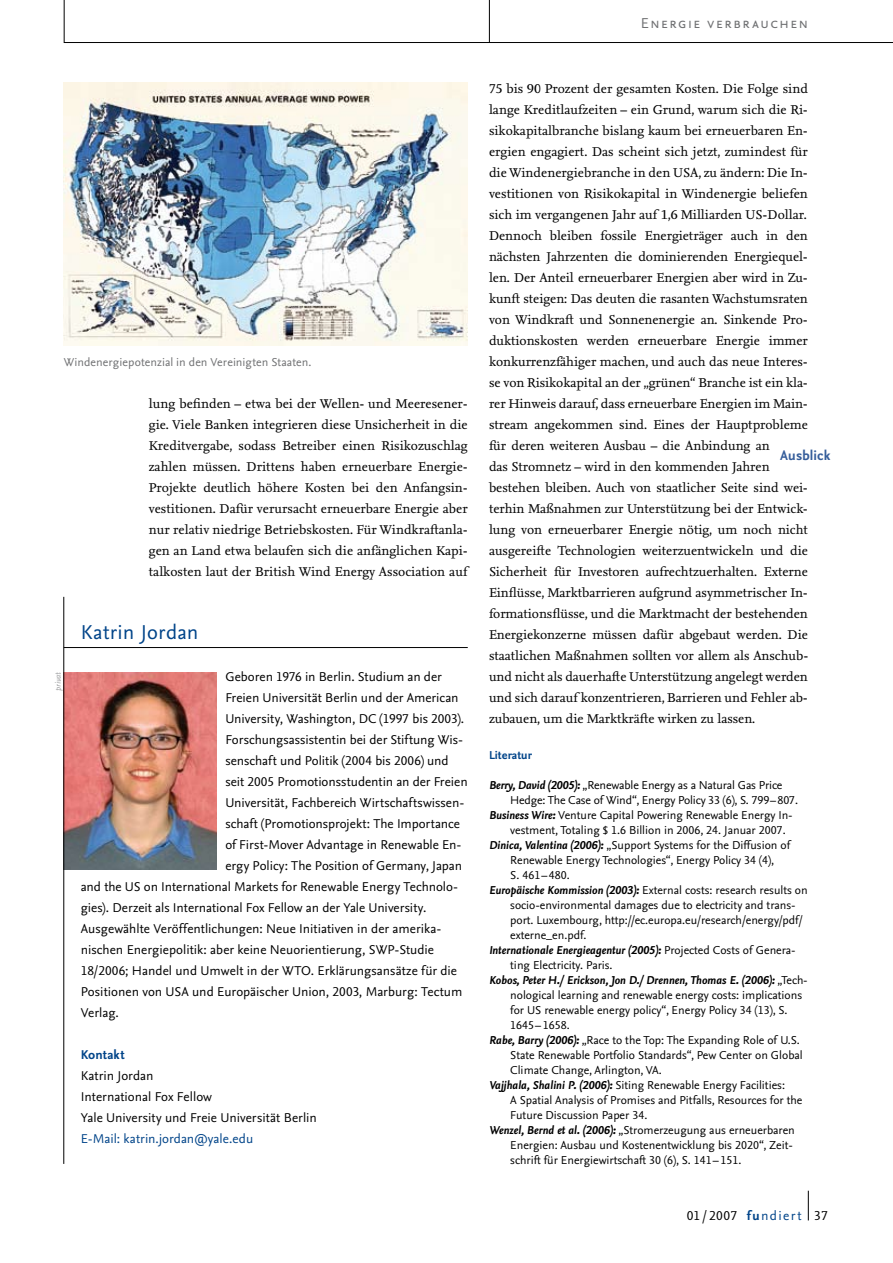
<style>
.page{position:relative;width:893px;height:1263px;background:#fff}
.page>*{position:absolute;margin:0;border:0;box-sizing:border-box;transform-origin:0 0}
.t1{font:21px "Nexus Sans OT";color:#004489}
.t2{font:15px "Nexus Sans OT";letter-spacing:.1em;color:#707173}
.t3{font:700 14.25px "Nexus Sans OT";letter-spacing:.01em;color:#365e9b}
.t4{font:13.5px "Nexus Sans OT";letter-spacing:.035em;color:#000}
.t5{font:13.35px/21px "Nexus Serif TF";letter-spacing:-.005em;color:#000;text-align:justify}
.t6{font:13.35px/21px "Nexus Sans OT";color:#000}
.t7{font:13.35px "Nexus Sans OT";color:#004489}
.t8{font:700 13.35px "Nexus Sans OT";letter-spacing:.005em;color:#004489}
.t9{font:12px "Nexus Sans OT";color:#000}
.t10{font:italic 700 12px "Nexus Sans OT";color:#000}
.t11{font:12px "Nexus Sans OT";letter-spacing:.01em;color:#707173}
.t12{font:700 12px "Nexus Sans OT";color:#004489}
.t13{font:italic 8.25px "Nexus Sans OT";color:#9c9d9f}
.s1{font-weight:700;font-style:italic}
.s2{font-weight:400;font-style:normal}
.s3{font-weight:700;color:#004489}
.s4{color:#004489}
</style>
<div class="page">
<hr style="left:64px;top:647px;width:404px;height:1px;background:#000">
<img style="left:65px;top:672px;width:152px;height:198px">
<img style="left:64px;top:83px;width:404px;height:262px">
<hr style="left:64px;top:597px;width:1px;height:567px;background:#000">
<hr style="left:489px;top:0;width:1px;height:43px;background:#000">
<hr style="left:64px;top:42px;width:829px;height:1px;background:#000">
<hr style="left:64px;top:0;width:1px;height:43px;background:#000">
<svg style="left:808px;top:1191px;width:1px;height:29px"></svg>
<p class="t2" style="left:641px;top:14px;width:169px">Energie verbrauchen</p>
<p class="t11" style="left:64px;top:354px;width:249px">Windenergiepotenzial in den Vereinigten Staaten.</p>
<p class="t5" style="left:149px;top:393px;width:320px">lung befinden – etwa bei der Wellen- und Meeresener&shy;gie. Viele Banken integrieren diese Unsicherheit in die Kreditvergabe, sodass Betreiber einen Risikozuschlag zahlen müssen. Drittens haben erneuerbare Energie-Projekte deutlich höhere Kosten bei den Anfangsin&shy;vestitionen. Dafür verursacht erneuerbare Energie aber nur relativ niedrige Betriebskosten. Für Windkraftanla&shy;gen an Land etwa belaufen sich die anfänglichen Kapi&shy;talkosten laut der British Wind Energy Association auf</p>
<p class="t13" style="left:53px;top:691px;width:20px;rotate:-90deg">privat</p>
<h1 class="t1" style="left:81px;top:618px;width:119px">Katrin Jordan</h1>
<p class="t6" style="left:225px;top:666px;width:218px">Geboren 1976 in Berlin. Studium an der</p>
<p class="t6" style="left:225px;top:687px;width:235px">Freien Universität Berlin und der American</p>
<p class="t6" style="left:225px;top:708px;width:240px">University, Washington, DC (1997 bis 2003).</p>
<p class="t6" style="left:225px;top:729px;width:239px">Forschungsassistentin bei der Stiftung Wis-</p>
<p class="t6" style="left:225px;top:750px;width:225px">senschaft und Politik (2004 bis 2006) und</p>
<p class="t6" style="left:225px;top:771px;width:244px">seit 2005 Promotionsstudentin an der Freien</p>
<p class="t6" style="left:225px;top:792px;width:241px">Universität, Fachbereich Wirtschaftswissen-</p>
<p class="t6" style="left:225px;top:813px;width:236px">schaft (Promotionsprojekt: The Importance</p>
<p class="t6" style="left:225px;top:834px;width:238px">of First-Mover Advantage in Renewable En-</p>
<p class="t6" style="left:225px;top:855px;width:238px">ergy Policy: The Position of Germany, Japan</p>
<p class="t6" style="left:81px;top:876px;width:379px">and the US on International Markets for Renewable Energy Technolo-</p>
<p class="t6" style="left:81px;top:897px;width:347px">gies). Derzeit als International Fox Fellow an der Yale University.</p>
<p class="t6" style="left:81px;top:918px;width:362px">Ausgewählte Veröffentlichungen: Neue Initiativen in der amerika-</p>
<p class="t6" style="left:81px;top:939px;width:355px">nischen Energiepolitik: aber keine Neuorientierung, SWP-Studie</p>
<p class="t6" style="left:81px;top:960px;width:378px">18/2006; Handel und Umwelt in der WTO. Erklärungsansätze für die</p>
<p class="t6" style="left:81px;top:981px;width:383px">Positionen von USA und Europäischer Union, 2003, Marburg: Tectum</p>
<p class="t6" style="left:81px;top:1002px;width:39px">Verlag.</p>
<p class="t8" style="left:81px;top:1046px;width:45px">Kontakt</p>
<p class="t6" style="left:81px;top:1065px;width:237px">Katrin Jordan<br>International Fox Fellow<br>Yale University und Freie Universität Berlin</p>
<p class="t7" style="left:81px;top:1130px;width:174px">E-Mail: katrin.jordan@yale.edu</p>
<p class="t5" style="left:489px;top:78px;width:321px;text-align:left">75 bis 90 Prozent der gesamten Kosten. Die Folge sind lange Kreditlaufzeiten – ein Grund, warum sich die Ri&shy;sikokapitalbranche bislang kaum bei erneuerbaren En&shy;ergien engagiert. Das scheint sich jetzt, zumindest für die Windenergiebranche in den USA, zu ändern: Die In&shy;vestitionen von Risikokapital in Windenergie beliefen sich im vergangenen Jahr auf 1,6 Milliarden US-Dollar.<br>Dennoch bleiben fossile Energieträger auch in den nächsten Jahrzenten die dominierenden Energiequel&shy;len. Der Anteil erneuerbarer Energien aber wird in Zu&shy;kunft steigen: Das deuten die rasanten Wachstumsraten von Windkraft und Sonnenenergie an. Sinkende Pro&shy;duktionskosten werden erneuerbare Energie immer konkurrenzfähiger machen, und auch das neue Interes&shy;se von Risikokapital an der „grünen“ Branche ist ein kla&shy;rer Hinweis darauf, dass erneuerbare Energien im Main&shy;stream angekommen sind. Eines der Hauptprobleme für deren weiteren Ausbau – die Anbindung an<br>das Stromnetz – wird in den kommenden Jahren bestehen bleiben. Auch von staatlicher Seite sind wei&shy;terhin Maßnahmen zur Unterstützung bei der Entwick&shy;lung von erneuerbarer Energie nötig, um noch nicht ausgereifte Technologien weiterzuentwickeln und die Sicherheit für Investoren aufrechtzuerhalten. Externe Einflüsse, Marktbarrieren aufgrund asymmetrischer In&shy;formationsflüsse, und die Marktmacht der bestehenden Energiekonzerne müssen dafür abgebaut werden. Die staatlichen Maßnahmen sollten vor allem als Anschub&shy;und nicht als dauerhafte Unterstützung angelegt werden und sich darauf konzentrieren, Barrieren und Fehler ab&shy;zubauen, um die Marktkräfte wirken zu lassen.</p>
<p class="t12" style="left:489px;top:747px;width:44px">Literatur</p>
<p class="t9" style="left:489px;top:777px;width:295px"><span class="s1">Berry, David (2005):</span> „Renewable Energy as a Natural Gas Price</p>
<p class="t9" style="left:510px;top:792px;width:289px">Hedge: The Case of Wind“, Energy Policy 33 (6), S. 799–807.</p>
<p class="t9" style="left:489px;top:807px;width:305px"><span class="s1">Business Wire:</span> Venture Capital Powering Renewable Energy In-</p>
<p class="t9" style="left:510px;top:822px;width:277px">vestment, Totaling $ 1.6 Billion in 2006, 24. Januar 2007.</p>
<p class="t9" style="left:489px;top:837px;width:303px"><span class="s1">Dinica, Valentina (2006):</span> „Support Systems for the Diffusion of</p>
<p class="t9" style="left:510px;top:852px;width:265px">Renewable Energy Technologies“, Energy Policy 34 (4),</p>
<p class="t9" style="left:510px;top:867px;width:61px">S. 461–480.</p>
<p class="t9" style="left:489px;top:882px;width:320px"><span class="s1">Europäische Kommission (2003):</span> External costs: research results on</p>
<p class="t9" style="left:510px;top:897px;width:287px">socio-environmental damages due to electricity and trans-</p>
<p class="t9" style="left:510px;top:912px;width:294px">port. Luxembourg, http://ec.europa.eu/research/energy/pdf/</p>
<p class="t9" style="left:510px;top:927px;width:78px">externe_en.pdf.</p>
<p class="t10" style="left:489px;top:942px;width:308px">Internationale Energieagentur (2005): <span class="s2">Projected Costs of Genera-</span></p>
<p class="t9" style="left:510px;top:957px;width:104px">ting Electricity. Paris.</p>
<p class="t10" style="left:489px;top:972px;width:320px">Kobos, Peter H./ Erickson, Jon D./ Drennen, Thomas E. (2006): <span class="s2">„Tech-</span></p>
<p class="t9" style="left:510px;top:987px;width:293px">nological learning and renewable energy costs: implications</p>
<p class="t9" style="left:510px;top:1002px;width:279px">for US renewable energy policy“, Energy Policy 34 (13), S.</p>
<p class="t9" style="left:510px;top:1017px;width:61px">1645–1658.</p>
<p class="t9" style="left:489px;top:1032px;width:312px"><span class="s1">Rabe, Barry (2006):</span> „Race to the Top: The Expanding Role of U.S.</p>
<p class="t9" style="left:510px;top:1047px;width:294px">State Renewable Portfolio Standards“, Pew Center on Global</p>
<p class="t9" style="left:510px;top:1062px;width:153px">Climate Change, Arlington, VA.</p>
<p class="t9" style="left:489px;top:1077px;width:297px"><span class="s1">Vajjhala, Shalini P. (2006):</span> Siting Renewable Energy Facilities:</p>
<p class="t9" style="left:510px;top:1092px;width:294px">A Spatial Analysis of Promises and Pitfalls, Resources for the</p>
<p class="t9" style="left:510px;top:1107px;width:139px">Future Discussion Paper 34.</p>
<p class="t9" style="left:489px;top:1122px;width:307px"><span class="s1">Wenzel, Bernd et al. (2006):</span> „Stromerzeugung aus erneuerbaren</p>
<p class="t9" style="left:510px;top:1137px;width:284px">Energien: Ausbau und Kostenentwicklung bis 2020“, Zeit-</p>
<p class="t9" style="left:510px;top:1152px;width:233px">schrift für Energiewirtschaft 30 (6), S. 141–151.</p>
<p class="t3" style="left:780px;top:446px;width:52px">Ausblick</p>
<p class="t4" style="left:687px;top:1207px;width:143px">01/2007 <span class="s3">fu</span><span class="s4">ndiert</span> 37</p>
</div>
